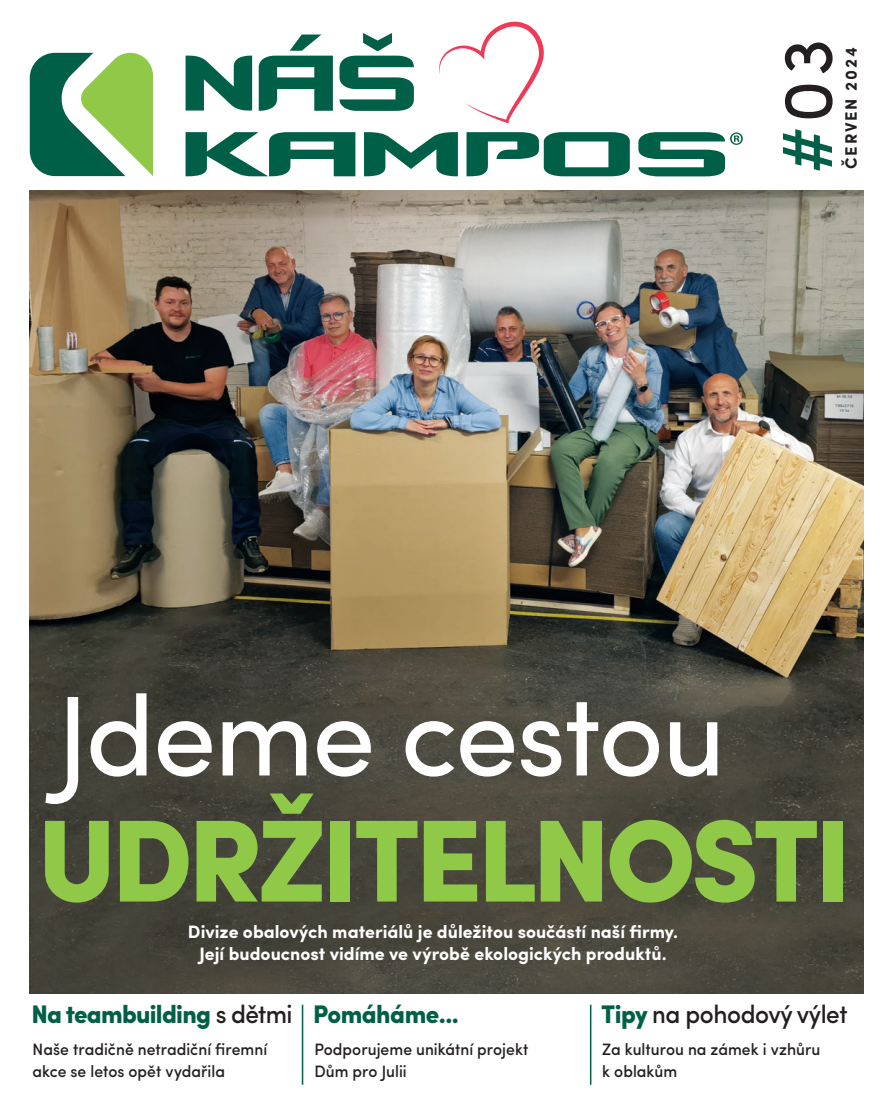
<style>
.page{position:relative;width:893px;height:1106px;background:#fff}
.page>*{position:absolute;margin:0;border:0;box-sizing:border-box;transform-origin:0 0}
.t1{font:900 117px "Sofia Pro";letter-spacing:-.05em;color:#90c848}
.t2{font:113.85px "Sofia Pro";letter-spacing:-.02em;color:#fff}
.t3{font:71.1px "Sofia Pro";color:#231f20}
.Chleba_Kampos{font:900 25.5px "Sofia Pro";letter-spacing:-.03em;color:#006047;scale:.96 1}
.Chleba_Kampos-2{font:500 25.5px "Sofia Pro";letter-spacing:-.02em;color:#231f20;scale:.96 1}
.Chleba_Kampos-3{font:700 18px/22.5px "Sofia Pro";color:#fff;text-align:center}
.Chleba_Kampos-4{font:500 16.5px/22.5px "Sofia Pro";color:#231f20;scale:.96 1}
.t4{font:700 16.5px "Sofia Pro";letter-spacing:.11em;color:#231f20}
.s1{color:#006047}
.s2{font-weight:500;color:#231f20}
.s3{font-weight:900;color:#006047}
</style>
<div class="page">
<img style="left:30px;top:190px;width:833px;height:803px">
<svg style="left:30px;top:53px;width:123px;height:123px"></svg>
<svg style="left:186px;top:132px;width:169px;height:44px"></svg>
<svg style="left:364px;top:132px;width:94px;height:44px"></svg>
<svg style="left:466px;top:132px;width:164px;height:44px"></svg>
<svg style="left:638px;top:132px;width:105px;height:44px"></svg>
<svg style="left:439px;top:22px;width:105px;height:101px"></svg>
<svg style="left:186px;top:33px;width:228px;height:78px"></svg>
<hr style="left:302px;top:1004px;width:1px;height:80px;background:#006047">
<hr style="left:590px;top:1004px;width:1px;height:80px;background:#006047">
<p class="t3" style="left:754px;top:173px;width:136px;rotate:-90deg"><span class="s1">#</span>03</p>
<p class="t4" style="left:838px;top:169px;width:123px;rotate:-90deg">ČERVEN 2024</p>
<p class="t2" style="left:57px;top:651px;width:670px">Jdeme cestou</p>
<p class="t1" style="left:37px;top:768px;width:816px">UDRŽITELNOSTI</p>
<p class="Chleba_Kampos-3" style="left:188px;top:919px;width:492px">Divize obalových materiálů je důležitou součástí naší firmy.<br>Její budoucnost vidíme ve výrobě ekologických produktů.</p>
<p class="Chleba_Kampos" style="left:31px;top:993px;width:273px">Na teambuilding <span class="s2">s dětmi</span></p>
<p class="Chleba_Kampos" style="left:313px;top:993px;width:153px">Pomáháme...</p>
<p class="Chleba_Kampos-2" style="left:601px;top:994px;width:258px"><span class="s3">Tipy</span> na pohodový výlet</p>
<p class="Chleba_Kampos-4" style="left:33px;top:1036px;width:246px">Naše tradičně netradiční firemní akce se letos opět vydařila</p>
<p class="Chleba_Kampos-4" style="left:602px;top:1036px;width:229px">Za kulturou na zámek i vzhůru k oblakům</p>
<p class="Chleba_Kampos-4" style="left:314px;top:1036px;width:225px">Podporujeme unikátní projekt<br>Dům pro Julii</p>
</div>
